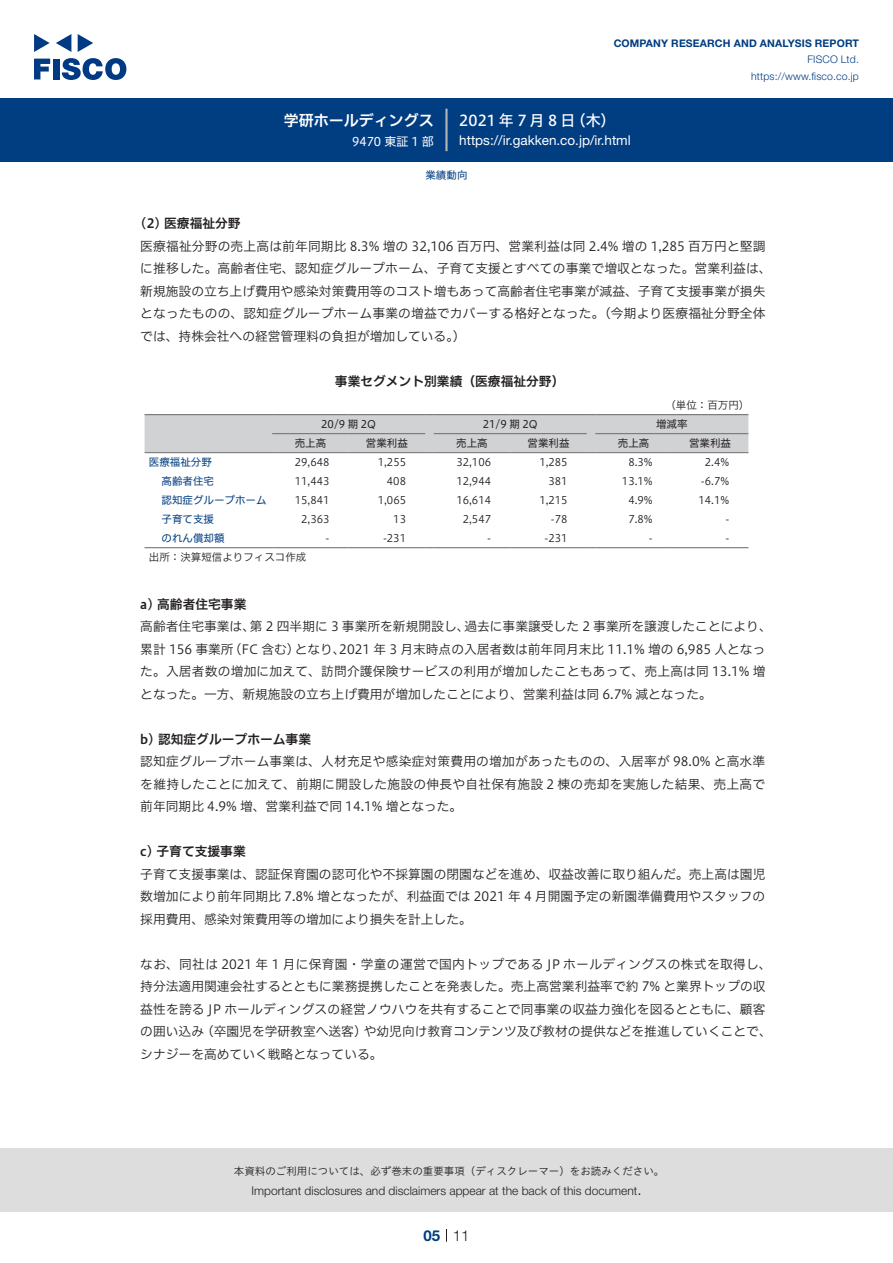
<style>
.page{position:relative;width:893px;height:1263px;background:#fff}
.page>*{position:absolute;margin:0;border:0;box-sizing:border-box;transform-origin:0 0}
.t1{font:15px "Hiragino UD Sans F Std N W5";letter-spacing:.205em;color:#fff}
.t2{font:15px "Hiragino UD Sans F Std N W6";color:#fff}
.t3{font:300 15px "Helvetica Neue LT Std";color:#231f20}
.t4{font:700 15px "Helvetica Neue LT Std";color:#003d81}
.t5{font:13.5px "Helvetica Neue LT Std";color:#fff}
.t6{font:12.75px/22.5px "Hiragino UD Sans F Std N W3";color:#231f20}
.t7{font:12.75px "Hiragino UD Sans F Std N W6";color:#231f20}
.t8{font:12.75px "Hiragino UD Sans F Std N W3";letter-spacing:.025em;color:#231f20}
.t9{font:300 12px "Helvetica Neue LT Std";color:#231f20}
.t10{font:12px "Hiragino UD Sans F Std N W4";color:#fff}
.t11{font:10.5px "Hiragino UD Sans F Std N W3";color:#231f20}
.t12{font:10.5px "Hiragino UD Sans Std W3";color:#231f20}
.t13{font:10.5px "Hiragino UD Sans F Std N W4";color:#231f20}
.t14{font:10.5px "Hiragino UD Sans F Std N W4";color:#003d81}
.t15{font:700 10.5px "Helvetica Neue LT Std";letter-spacing:.015em;color:#003d81}
.t16{font:300 10.5px/16.5px "Helvetica Neue LT Std";letter-spacing:.015em;color:#003d81;text-align:right}
</style>
<div class="page">
<div style="left:0;top:1148px;width:893px;height:64px;background:#ddd"></div>
<svg style="left:34px;top:59px;width:16px;height:20px"></svg>
<div style="left:53px;top:59px;width:6px;height:20px;background:#003a83"></div>
<svg style="left:62px;top:58px;width:64px;height:22px"></svg>
<svg style="left:34px;top:34px;width:16px;height:18px"></svg>
<svg style="left:78px;top:34px;width:15px;height:18px"></svg>
<svg style="left:56px;top:34px;width:15px;height:18px"></svg>
<div style="left:0;top:98px;width:893px;height:64px;background:#003d81"></div>
<hr style="left:445px;top:109px;width:3px;height:42px;background:#b5b5b6">
<svg style="left:446px;top:1229px;width:1px;height:13px"></svg>
<svg style="left:145px;top:414px;width:603px;height:39px;background:#cacbcd"></svg>
<hr style="left:595px;top:414px;width:77px;height:1px;background:#6c6d70">
<hr style="left:672px;top:414px;width:76px;height:1px;background:#6c6d70">
<hr style="left:145px;top:547px;width:127px;height:1px;background:#6c6d70">
<hr style="left:272px;top:547px;width:77px;height:1px;background:#6c6d70">
<hr style="left:349px;top:547px;width:76px;height:1px;background:#6c6d70">
<hr style="left:434px;top:547px;width:76px;height:1px;background:#6c6d70">
<hr style="left:510px;top:547px;width:77px;height:1px;background:#6c6d70">
<hr style="left:595px;top:547px;width:77px;height:1px;background:#6c6d70">
<hr style="left:672px;top:547px;width:76px;height:1px;background:#6c6d70">
<p class="t2" style="left:284px;top:109px;width:152px">学研ホールディングス</p>
<p class="t10" style="left:352px;top:132px;width:83px">9470 東証 1 部</p>
<p class="t15" style="left:614px;top:37px;width:247px">COMPANY RESEARCH AND ANALYSIS REPORT</p>
<p class="t16" style="left:751px;top:51px;width:109px">FISCO Ltd. https://www.fisco.co j p.</p>
<p class="t1" style="left:459px;top:109px;width:118px">2021年7月8日</p>
<p class="t1" style="left:571px;top:109px;width:46px">（木(</p>
<p class="t5" style="left:459px;top:132px;width:173px">https:// .i r gakken.co j p. .i r/ html</p>
<p class="t14" style="left:425px;top:167px;width:43px">業績動向</p>
<p class="t7" style="left:140px;top:214px;width:102px">2( ) 医療福祉分野</p>
<p class="t6" style="left:140px;top:234px;width:633px">医療福祉分野の売上高は前年同期比 8.3% 増の 32,106 百万円、営業利益は同 2.4% 増の 1,285 百万円と堅調に推移した。高齢者住宅、認知症グループホーム、子育て支援とすべての事業で増収となった。営業利益は、新規施設の立ち上げ費用や感染対策費用等のコスト増もあって高齢者住宅事業が減益、子育て支援事業が損失となったものの、認知症グループホーム事業の増益でカバーする格好となった。（今期より医療福祉分野全体では、持株会社への経営管理料の負担が増加している (。</p>
<p class="t7" style="left:335px;top:371px;width:231px">事業セグメント別業績（医療福祉分野(</p>
<p class="t11" style="left:665px;top:397px;width:85px">（単位：百万円(</p>
<p class="t13" style="left:656px;top:416px;width:33px">増減率</p>
<p class="t13" style="left:321px;top:416px;width:56px">20/9 期 2Q</p>
<p class="t13" style="left:483px;top:416px;width:56px">21/9 期 2Q</p>
<p class="t13" style="left:295px;top:435px;width:33px">売上高</p>
<p class="t13" style="left:366px;top:435px;width:44px">営業利益</p>
<p class="t13" style="left:456px;top:435px;width:33px">売上高</p>
<p class="t13" style="left:528px;top:435px;width:43px">営業利益</p>
<p class="t13" style="left:618px;top:435px;width:33px">売上高</p>
<p class="t13" style="left:689px;top:435px;width:43px">営業利益</p>
<p class="t14" style="left:149px;top:454px;width:64px">医療福祉分野</p>
<p class="t11" style="left:295px;top:454px;width:36px">29,648</p>
<p class="t11" style="left:378px;top:454px;width:30px">1,255</p>
<p class="t11" style="left:456px;top:454px;width:36px">32,106</p>
<p class="t11" style="left:539px;top:454px;width:30px">1,285</p>
<p class="t11" style="left:628px;top:454px;width:26px">8.3%</p>
<p class="t11" style="left:705px;top:454px;width:26px">2.4%</p>
<p class="t14" style="left:162px;top:473px;width:54px">高齢者住宅</p>
<p class="t11" style="left:295px;top:473px;width:36px">11,443</p>
<p class="t11" style="left:387px;top:473px;width:21px">408</p>
<p class="t11" style="left:456px;top:473px;width:36px">12,944</p>
<p class="t11" style="left:548px;top:473px;width:21px">381</p>
<p class="t11" style="left:622px;top:473px;width:32px">13.1%</p>
<p class="t11" style="left:701px;top:473px;width:30px">-6.7%</p>
<p class="t14" style="left:162px;top:492px;width:106px">認知症グループホーム</p>
<p class="t11" style="left:295px;top:492px;width:36px">15,841</p>
<p class="t11" style="left:378px;top:492px;width:30px">1,065</p>
<p class="t11" style="left:456px;top:492px;width:36px">16,614</p>
<p class="t11" style="left:539px;top:492px;width:30px">1,215</p>
<p class="t11" style="left:628px;top:492px;width:26px">4.9%</p>
<p class="t11" style="left:698px;top:492px;width:32px">14.1%</p>
<p class="t14" style="left:162px;top:511px;width:54px">子育て支援</p>
<p class="t11" style="left:301px;top:511px;width:30px">2,363</p>
<p class="t11" style="left:393px;top:511px;width:14px">13</p>
<p class="t11" style="left:463px;top:511px;width:30px">2,547</p>
<p class="t11" style="left:551px;top:511px;width:18px">-78</p>
<p class="t11" style="left:628px;top:511px;width:26px">7.8%</p>
<p class="t11" style="left:725px;top:511px;width:5px">-</p>
<p class="t14" style="left:162px;top:530px;width:64px">のれん償却額</p>
<p class="t11" style="left:149px;top:549px;width:159px">出所：決算短信よりフィスコ作成</p>
<p class="t7" style="left:140px;top:594px;width:108px">a) 高齢者住宅事業</p>
<p class="t11" style="left:326px;top:530px;width:5px">-</p>
<p class="t11" style="left:383px;top:530px;width:25px">-231</p>
<p class="t11" style="left:487px;top:530px;width:5px">-</p>
<p class="t11" style="left:545px;top:530px;width:25px">-231</p>
<p class="t11" style="left:649px;top:530px;width:5px">-</p>
<p class="t11" style="left:725px;top:530px;width:5px">-</p>
<p class="t6" style="left:339px;top:614px;width:428px;text-indent:-199px">高齢者住宅事業は第、 2 四半期に 3 事業所を新規開設し、<br>2021 年 3 月末時点の入居者数は前年同月末比 11.1% 増の 6,985 人となっ</p>
<p class="t6" style="left:464px;top:614px;width:309px">過去に事業譲受した 2 事業所を譲渡したことにより、</p>
<p class="t6" style="left:140px;top:637px;width:627px">累計 156 事業所<br>た。入居者数の増加に加えて、訪問介護保険サービスの利用が増加したこともあって、売上高は同 13.1% 増となった。一方、新規施設の立ち上げ費用が増加したことにより、営業利益は同 6.7% 減となった。</p>
<p class="t7" style="left:140px;top:729px;width:172px">b) 認知症グループホーム事業</p>
<p class="t6" style="left:140px;top:749px;width:627px;text-align:justify">認知症グループホーム事業は、人材充足や感染症対策費用の増加があったものの、入居率が 98.0% と高水準を維持したことに加えて、前期に開設した施設の伸長や自社保有施設 2 棟の売却を実施した結果、売上高で前年同期比 4.9% 増、営業利益で同 14.1% 増となった。</p>
<p class="t7" style="left:140px;top:842px;width:107px">c) 子育て支援事業</p>
<p class="t6" style="left:140px;top:862px;width:627px;text-align:justify">子育て支援事業は、認証保育園の認可化や不採算園の閉園などを進め、収益改善に取り組んだ。売上高は園児数増加により前年同期比 7.8% 増となったが、利益面では 2021 年 4 月開園予定の新園準備費用やスタッフの採用費用、感染対策費用等の増加により損失を計上した。</p>
<p class="t8" style="left:140px;top:954px;width:633px">なお、同社は 2021 年 1 月に保育園・学童の運営で国内トップである JP ホールディングスの株式を取得し、</p>
<p class="t6" style="left:140px;top:974px;width:627px">持分法適用関連会社するとともに業務提携したことを発表した。売上高営業利益率で約 7% と業界トップの収</p>
<p class="t6" style="left:140px;top:997px;width:627px">益性を誇る JP ホールディングスの経営ノウハウを共有することで同事業の収益力強化を図るとともに、顧客</p>
<p class="t6" style="left:364px;top:1019px;width:409px">や幼児向け教育コンテンツ及び教材の提供などを推進していくことで、</p>
<p class="t6" style="left:229px;top:637px;width:72px">（FC 含む）</p>
<p class="t6" style="left:295px;top:637px;width:53px">となり、</p>
<p class="t6" style="left:201px;top:1019px;width:167px">（卒園児を学研教室へ送客）</p>
<p class="t6" style="left:140px;top:1019px;width:244px">の囲い込み<br>シナジーを高めていく戦略となっている。</p>
<p class="t12" style="left:234px;top:1163px;width:432px">本資料のご利用については、必ず巻末の重要事項（ディスクレーマー）をお読みください。</p>
<p class="t3" style="left:637px;top:1180px;width:6px">.</p>
<p class="t9" style="left:251px;top:1183px;width:387px">Important disclosures and disclaimers appear at the back of this document</p>
<p class="t4" style="left:423px;top:1226px;width:18px">05</p>
<p class="t3" style="left:453px;top:1226px;width:18px">11</p>
</div>
